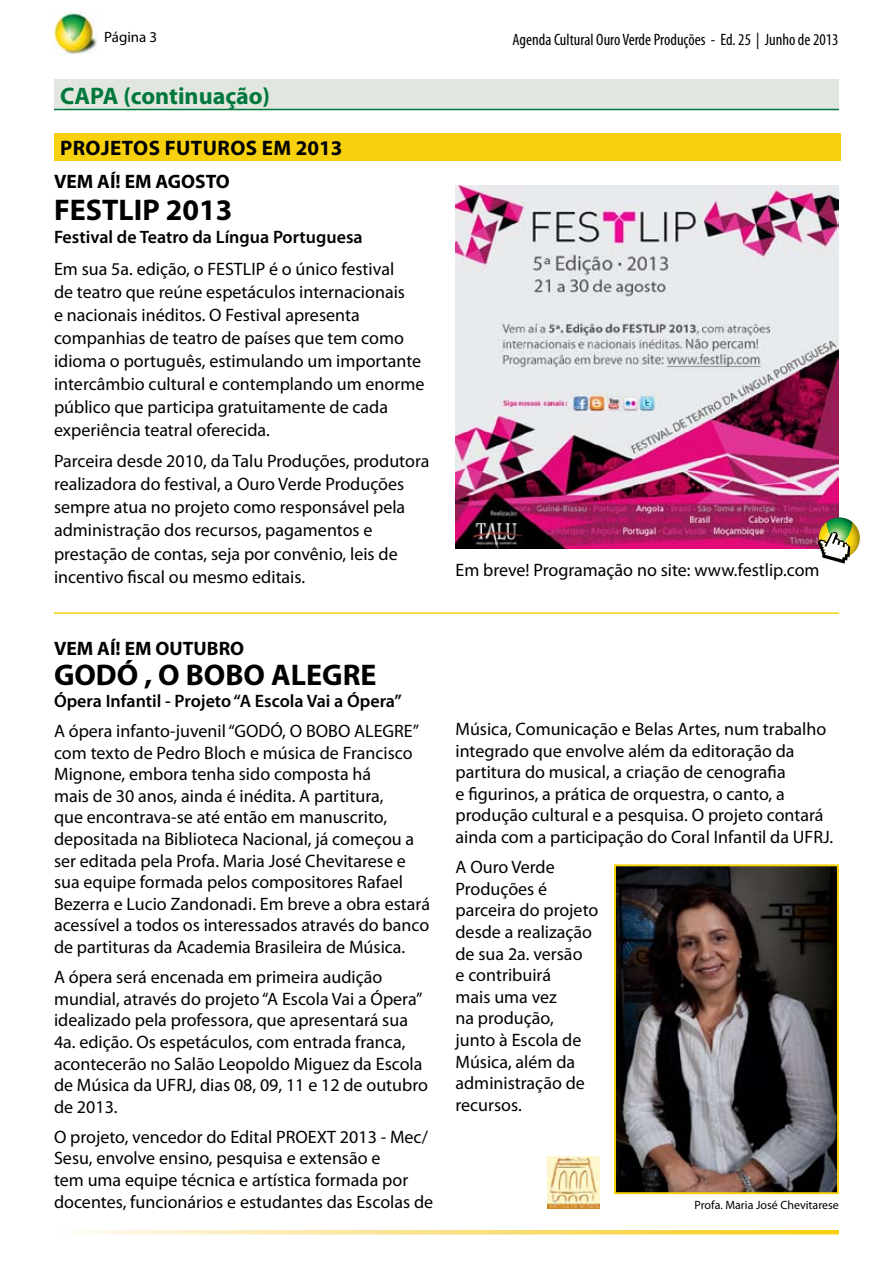
<style>
.page{position:relative;width:893px;height:1263px;background:#fff}
.page>*{position:absolute;margin:0;border:0;box-sizing:border-box;transform-origin:0 0}
.t1{font:700 30px "Myriad Pro";color:#000}
.t2{font:700 24px "Myriad Pro";color:#00783d}
.t3{font:700 21px "Myriad Pro";letter-spacing:.02em;color:#000}
.t4{font:700 19.5px "Myriad Pro";color:#000}
.t5{font:18px/21.6px "Myriad Pro";color:#000}
.t6{font:600 18px "Myriad Pro";color:#000}
.t7{font:condensed 16.5px "Myriad Pro";color:#000}
.t8{font:15px "Myriad Pro";color:#000}
.t9{font:12px "Myriad Pro";color:#000}
</style>
<div class="page">
<img style="left:54px;top:12px;width:43px;height:42px">
<svg style="left:76px;top:1230px;width:763px;height:4px;background:#fae181"></svg>
<div style="left:54px;top:80px;width:785px;height:30px;background:#e1e7de"></div>
<hr style="left:54px;top:109px;width:785px;height:1px;background:#00783d">
<div style="left:54px;top:133px;width:787px;height:28px;background:#f7d10d"></div>
<img style="left:455px;top:186px;width:384px;height:363px">
<hr style="left:54px;top:612px;width:785px;height:2px;background:#f7d10d">
<img style="left:547px;top:1157px;width:53px;height:52px">
<img style="left:617px;top:867px;width:219px;height:324px">
<div style="left:614px;top:864px;width:225px;height:330px;border:2px solid #f7d10d"></div>
<svg style="left:818px;top:517px;width:42px;height:47px"></svg>
<p class="t8" style="left:104px;top:28px;width:55px">Página 3</p>
<p class="t7" style="left:513px;top:29px;width:327px">Agenda Cultural Ouro Verde Produções - Ed. 25 | Junho de 2013</p>
<h2 class="t2" style="left:60px;top:80px;width:212px">CAPA (continuação)</h2>
<p class="t3" style="left:60px;top:134px;width:284px">PROJETOS FUTUROS em 2013</p>
<p class="t4" style="left:54px;top:169px;width:177px">VEM AÍ! EM AGOSTO</p>
<h1 class="t1" style="left:54px;top:190px;width:180px">FESTLIP 2013</h1>
<p class="t6" style="left:54px;top:225px;width:310px">Festival de Teatro da Língua Portuguesa</p>
<p class="t5" style="left:54px;top:257px;width:372px;line-height:23.1px">Em sua 5a. edição, o FESTLIP é o único festival<br>de teatro que reúne espetáculos internacionais<br>e nacionais inéditos. O Festival apresenta companhias de teatro de países que tem como idioma o português, estimulando um importante intercâmbio cultural e contemplando um enorme público que participa gratuitamente de cada experiência teatral oferecida.</p>
<p class="t5" style="left:54px;top:449px;width:377px;line-height:23.1px">Parceira desde 2010, da Talu Produções, produtora realizadora do festival, a Ouro Verde Produções sempre atua no projeto como responsável pela administração dos recursos, pagamentos e prestação de contas, seja por convênio, leis de incentivo fiscal ou mesmo editais.</p>
<p class="t5" style="left:455px;top:559px;width:366px">Em breve! Programação no site: www.festlip.com</p>
<p class="t4" style="left:54px;top:636px;width:192px">VEM AÍ! EM OUTUBRO</p>
<h1 class="t1" style="left:54px;top:656px;width:324px">GODÓ , O BOBO ALEGRE</h1>
<p class="t6" style="left:54px;top:689px;width:349px">Ópera Infantil - Projeto “A Escola Vai a Ópera”</p>
<p class="t5" style="left:54px;top:720px;width:377px">A ópera infanto-juvenil “GODÓ, O BOBO ALEGRE” com texto de Pedro Bloch e música de Francisco Mignone, embora tenha sido composta há<br>mais de 30 anos, ainda é inédita. A partitura,<br>que encontrava-se até então em manuscrito, depositada na Biblioteca Nacional, já começou a ser editada pela Profa. Maria José Chevitarese e sua equipe formada pelos compositores Rafael Bezerra e Lucio Zandonadi. Em breve a obra estará acessível a todos os interessados através do banco de partituras da Academia Brasileira de Música.</p>
<p class="t5" style="left:54px;top:966px;width:375px">A ópera será encenada em primeira audição mundial, através do projeto “A Escola Vai a Ópera” idealizado pela professora, que apresentará sua 4a. edição. Os espetáculos, com entrada franca, acontecerão no Salão Leopoldo Miguez da Escola de Música da UFRJ, dias 08, 09, 11 e 12 de outubro de 2013.</p>
<p class="t5" style="left:54px;top:1126px;width:381px">O projeto, vencedor do Edital PROEXT 2013 - Mec/ Sesu, envolve ensino, pesquisa e extensão e<br>tem uma equipe técnica e artística formada por docentes, funcionários e estudantes das Escolas de</p>
<p class="t5" style="left:455px;top:718px;width:379px">Música, Comunicação e Belas Artes, num trabalho integrado que envolve além da editoração da partitura do musical, a criação de cenografia<br>e figurinos, a prática de orquestra, o canto, a produção cultural e a pesquisa. O projeto contará ainda com a participação do Coral Infantil da UFRJ.</p>
<p class="t5" style="left:455px;top:856px;width:144px">A Ouro Verde<br>Produções é parceira do projeto desde a realização de sua 2a. versão<br>e contribuirá<br>mais uma vez<br>na produção,<br>junto à Escola de<br>Música, além da administração de recursos.</p>
<p class="t9" style="left:695px;top:1197px;width:146px">Profa. Maria José Chevitarese</p>
</div>
